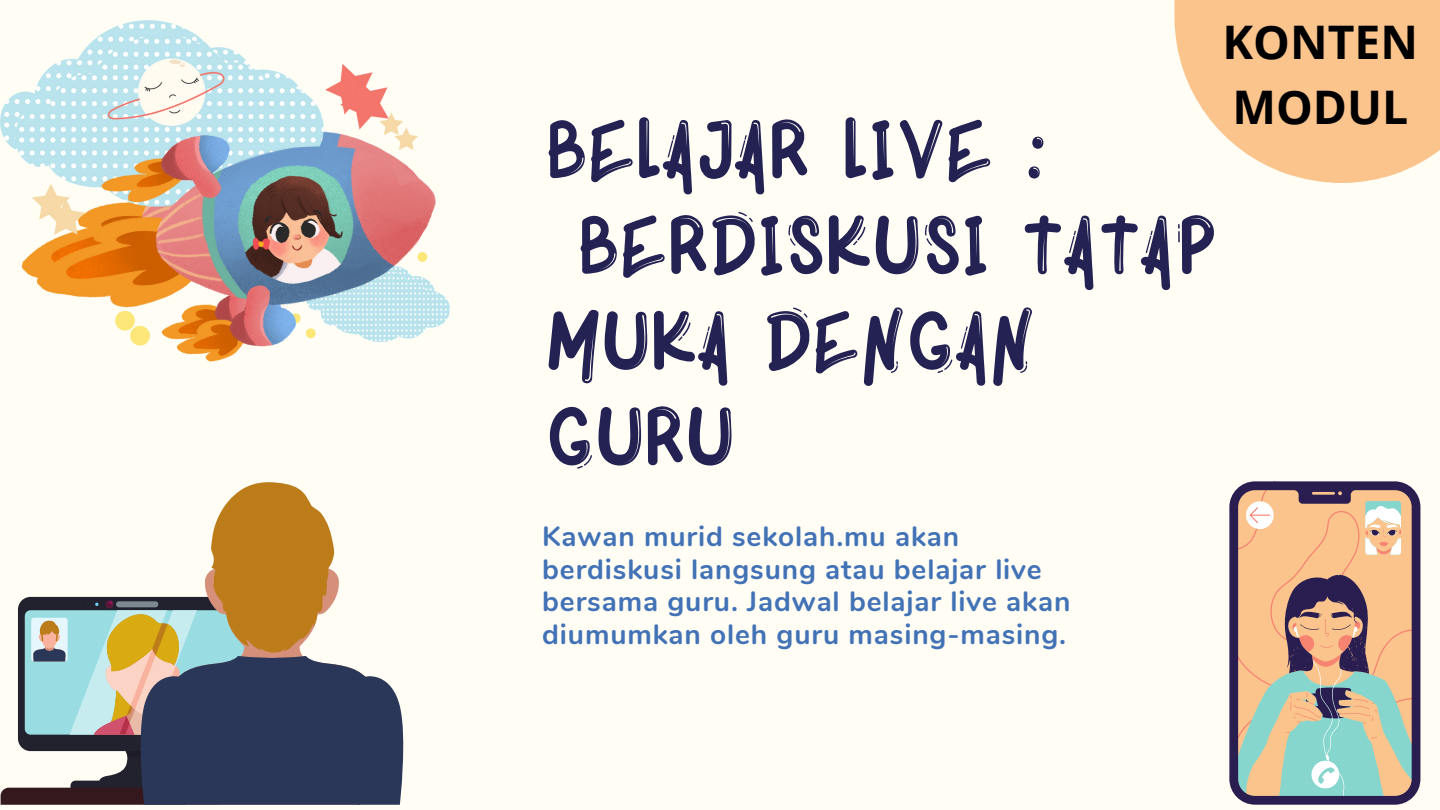
<style>
.page{position:relative;width:1440px;height:810px;background:#fffdf4}
.page>*{position:absolute;margin:0;border:0;box-sizing:border-box;transform-origin:0 0}
.t1{font:80px "XPLOR Bold";color:#232253}
.t2{font:700 46.3px/64.8px "Open Sans";color:#000}
.t3{font:700 28px/32.7px "Nunito";letter-spacing:.03em;color:#4272b6}
</style>
<div class="page">
<img style="left:0;top:20px;width:196px;height:129px">
<img style="left:15px;top:35px;width:435px;height:326px">
<svg style="left:1px;top:482px;width:403px;height:323px"></svg>
<svg style="left:1229px;top:481px;width:191px;height:324px;fill:#fbc48d"></svg>
<svg style="left:1175px;top:0;width:265px;height:183px;fill:#fbc48d"></svg>
<p class="t1" style="left:542px;top:98px;width:503px">BELAJAR LIVE :</p>
<p class="t1" style="left:574px;top:194px;width:641px">BERDISKUSI TATAP</p>
<p class="t1" style="left:542px;top:290px;width:491px">MUKA DENGAN</p>
<p class="t1" style="left:542px;top:385px;width:191px">GURU</p>
<p class="t2" style="left:1222px;top:9px;width:197px">KONTEN<br>MODUL</p>
<p class="t3" style="left:542px;top:520px;width:530px">Kawan murid sekolah.mu akan berdiskusi langsung atau belajar live bersama guru. Jadwal belajar live akan diumumkan oleh guru masing-masing.</p>
</div>
